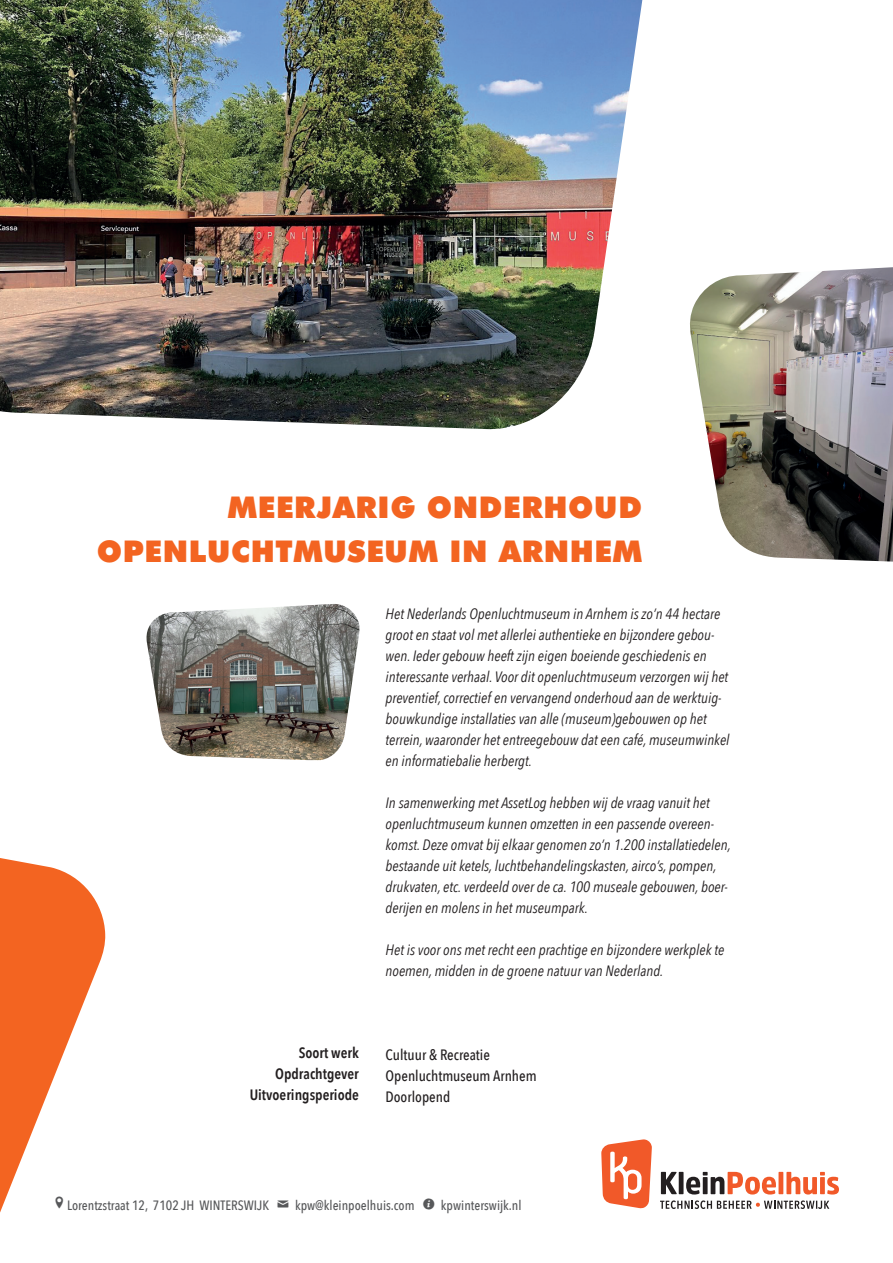
<style>
.page{position:relative;width:893px;height:1263px;background:#fff}
.page>*{position:absolute;margin:0;border:0;box-sizing:border-box;transform-origin:0 0}
.t1{font:900 30px/43.5px "Futura BT";letter-spacing:.02em;color:#f36421;text-align:right}
.t2{font:30px "Entypo";color:#57585a}
.t3{font:italic 15px/21px "Avenir Next Condensed";color:#231f20}
.t4{font:500 15px/21px "Avenir Next Condensed";color:#231f20}
.t5{font:600 15px/21px "Avenir Next Condensed";color:#231f20;text-align:right}
.t6{font:500 13.5px "Avenir Next Condensed";color:#57585a}
.s1{font-family:"Entypo";font-weight:400;font-size:24px}
</style>
<div class="page">
<img style="left:0;top:0;width:642px;height:430px">
<img style="left:690px;top:267px;width:203px;height:295px">
<img style="left:147px;top:604px;width:212px;height:156px">
<svg style="left:0;top:858px;width:106px;height:355px;fill:#f36421"></svg>
<svg style="left:660px;top:1200px;width:169px;height:9px"></svg>
<svg style="left:661px;top:1172px;width:16px;height:22px"></svg>
<hr style="left:679px;top:1172px;width:4px;height:22px;background:#231f20">
<svg style="left:686px;top:1172px;width:90px;height:22px"></svg>
<div style="left:778px;top:1172px;width:5px;height:22px;background:#f15929"></div>
<svg style="left:786px;top:1172px;width:53px;height:22px"></svg>
<svg style="left:601px;top:1139px;width:51px;height:69px"></svg>
<h1 class="t1" style="left:97px;top:484px;width:547px">MEERJARIG ONDERHOUD<br>OPENLUCHTMUSEUM IN ARNHEM</h1>
<p class="t3" style="left:386px;top:603px;width:345px">Het Nederlands Openluchtmuseum in Arnhem is zo’n 44 hectare groot en staat vol met allerlei authentieke en bijzondere gebou&shy;wen. Ieder gebouw heeft zijn eigen boeiende geschiedenis en interessante verhaal. Voor dit openluchtmuseum verzorgen wij het preventief, correctief en vervangend onderhoud aan de werktuig&shy;bouwkundige installaties van alle (museum)gebouwen op het terrein, waaronder het entreegebouw dat een café, museumwinkel en informatiebalie herbergt.</p>
<p class="t3" style="left:386px;top:792px;width:347px">In samenwerking met AssetLog hebben wij de vraag vanuit het openluchtmuseum kunnen omzetten in een passende overeen&shy;komst. Deze omvat bij elkaar genomen zo’n 1.200 installatiedelen, bestaande uit ketels, luchtbehandelingskasten, airco’s, pompen, drukvaten, etc. verdeeld over de ca. 100 museale gebouwen, boer&shy;derijen en molens in het museumpark.</p>
<p class="t3" style="left:386px;top:939px;width:340px">Het is voor ons met recht een prachtige en bijzondere werkplek te noemen, midden in de groene natuur van Nederland.</p>
<p class="t5" style="left:250px;top:1042px;width:111px">Soort werk<br>Opdrachtgever<br>Uitvoeringsperiode</p>
<p class="t4" style="left:386px;top:1044px;width:153px">Cultuur &amp; Recreatie<br>Openluchtmuseum Arnhem<br>Doorlopend</p>
<h1 class="t2" style="left:54px;top:1182px;width:12px">0</h1>
<p class="t6" style="left:67px;top:1197px;width:456px">Lorentzstraat 12, 7102 JH WINTERSWIJK <span class="s1">%</span> kpw@kleinpoelhuis.com <span class="s1">`</span> kpwinterswijk.nl</p>
</div>
